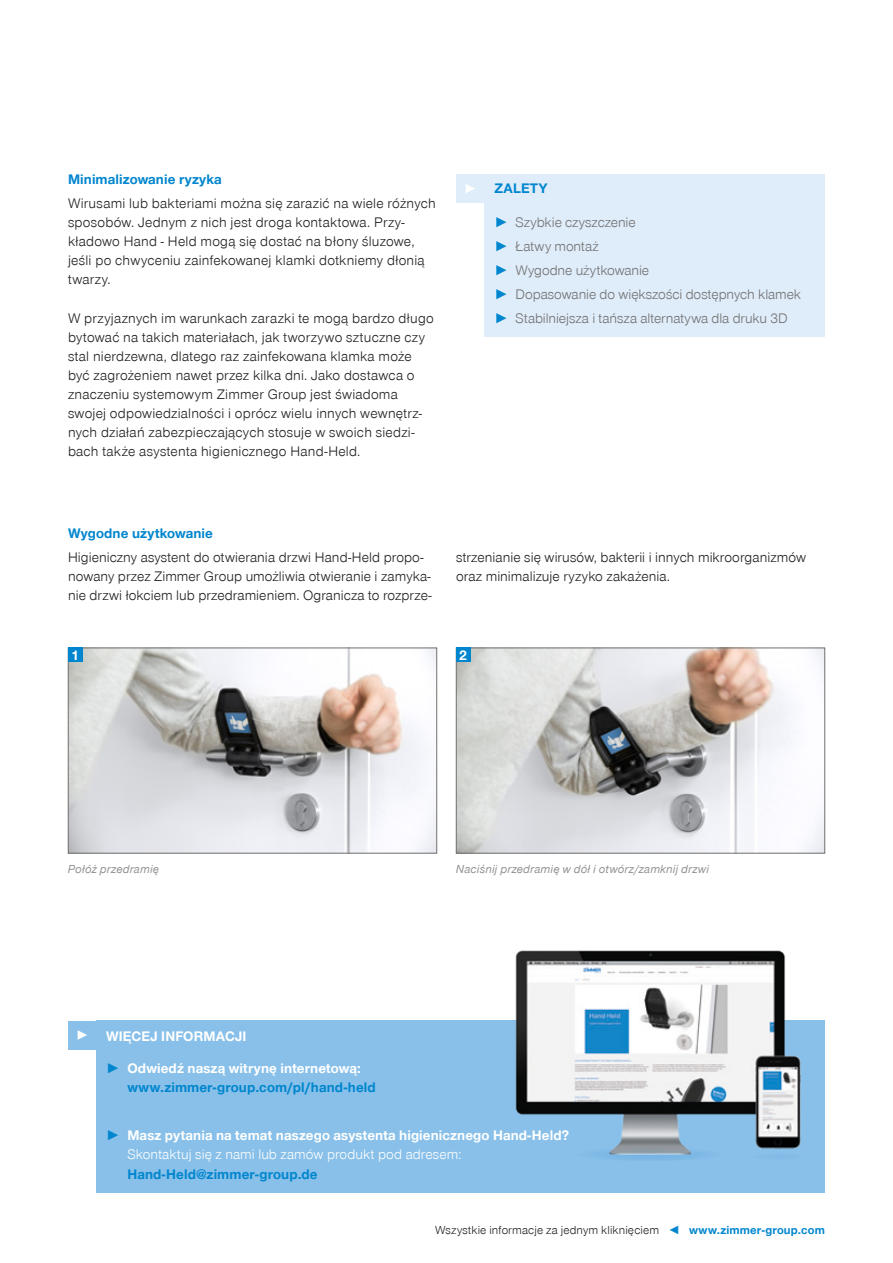
<style>
.page{position:relative;width:893px;height:1263px;background:#fff}
.page>*{position:absolute;margin:0;border:0;box-sizing:border-box;transform-origin:0 0}
.CB_AF_Fließtext_zent{font:700 14.4px "Zimmer Group Sans Global";color:#fff}
.BR_CB_AF_Fließtext_l{font:300 14.25px/19.2px "Zimmer Group Sans Global";letter-spacing:.015em;color:#1d1d1b}
.CB_AF_Headline_9_5_1{font:700 14.25px/19px "Zimmer Group Sans Global";letter-spacing:.01em;color:#fff}
.t1{font:300 14.25px "Zimmer Group Sans Global";letter-spacing:-.005em;color:#70706f}
.BR_CB_AF_Fließtext_l-2{font:700 14.25px/19.2px "Zimmer Group Sans Global";letter-spacing:.01em;color:#0086ce}
.BR_CB_AF_Headline_9{font:700 14.25px "Zimmer Group Sans Global";letter-spacing:.015em;color:#0086ce}
.CB_AF_Seitenzahl_Ill{font:300 12px "Zimmer Group Sans Global";letter-spacing:.015em;color:#1d1d1b}
.BR_CB_AF_Seitenzahl{font:italic 12px "Zimmer Group Sans";letter-spacing:.015em;color:#939292}
.s1{font-weight:700;color:#0086ce}
.s2{color:#fff}
.s3{color:#0086ce}
.s4{font-weight:300}
</style>
<div class="page">
<img style="left:70px;top:650px;width:365px;height:201px">
<div style="left:68px;top:648px;width:369px;height:205px;border:1px solid #70706f"></div>
<img style="left:458px;top:650px;width:365px;height:201px">
<div style="left:456px;top:648px;width:369px;height:205px;border:1px solid #70706f"></div>
<div style="left:68px;top:648px;width:14px;height:14px;background:#0086ce"></div>
<div style="left:456px;top:648px;width:14px;height:14px;background:#0086ce"></div>
<div style="left:456px;top:174px;width:29px;height:29px;background:#dfecfa"></div>
<svg style="left:466px;top:184px;width:9px;height:9px"></svg>
<div style="left:485px;top:174px;width:340px;height:163px;background:#dfecfa"></div>
<div style="left:68px;top:1021px;width:29px;height:28px;background:#88c0e9"></div>
<svg style="left:78px;top:1030px;width:9px;height:10px"></svg>
<div style="left:97px;top:1021px;width:728px;height:172px;background:#88c0e9"></div>
<img style="left:509px;top:950px;width:299px;height:199px">
<svg style="left:573px;top:1147px;width:152px;height:14px"></svg>
<div style="left:749px;top:1153px;width:57px;height:7px;background:#83bce7;border-radius:50%"></div>
<p class="BR_CB_AF_Fließtext_l-2" style="left:68px;top:169px;width:155px">Minimalizowanie ryzyka</p>
<p class="BR_CB_AF_Fließtext_l" style="left:68px;top:193px;width:369px">Wirusami lub bakteriami można się zarazić na wiele różnych sposobów. Jednym z nich jest droga kontaktowa. Przy&shy;kładowo Hand - Held mogą się dostać na błony śluzowe, jeśli po chwyceniu zainfekowanej klamki dotkniemy dłonią twarzy.</p>
<p class="BR_CB_AF_Fließtext_l" style="left:68px;top:308px;width:367px">W przyjaznych im warunkach zarazki te mogą bardzo długo bytować na takich materiałach, jak tworzywo sztuczne czy stal nierdzewna, dlatego raz zainfekowana klamka może być zagrożeniem nawet przez kilka dni. Jako dostawca o znaczeniu systemowym Zimmer Group jest świadoma swojej odpowiedzialności i oprócz wielu innych wewnętrz&shy;nych działań zabezpieczających stosuje w swoich siedzi&shy;bach także asystenta higienicznego Hand-Held.</p>
<p class="BR_CB_AF_Fließtext_l-2" style="left:68px;top:523px;width:146px">Wygodne użytkowanie</p>
<p class="BR_CB_AF_Headline_9" style="left:494px;top:180px;width:55px">ZALETY</p>
<p class="t1" style="left:494px;top:214px;width:143px"><span class="s1">►</span> Szybkie czyszczenie</p>
<p class="t1" style="left:494px;top:238px;width:106px"><span class="s1">►</span> Łatwy montaż</p>
<p class="t1" style="left:494px;top:261px;width:156px"><span class="s1">►</span> Wygodne użytkowanie</p>
<p class="t1" style="left:494px;top:285px;width:308px"><span class="s1">►</span> Dopasowanie do większości dostępnych klamek</p>
<p class="t1" style="left:494px;top:309px;width:295px"><span class="s1">►</span> Stabilniejsza i tańsza alternatywa dla druku 3D</p>
<p class="BR_CB_AF_Fließtext_l" style="left:68px;top:547px;width:365px">Higieniczny asystent do otwierania drzwi Hand-Held propo&shy;nowany przez Zimmer Group umożliwia otwieranie i zamyka&shy;nie drzwi łokciem lub przedramieniem. Ogranicza to rozprze-</p>
<p class="BR_CB_AF_Fließtext_l" style="left:456px;top:547px;width:351px">strzenianie się wirusów, bakterii i innych mikroorganizmów oraz minimalizuje ryzyko zakażenia.</p>
<p class="CB_AF_Fließtext_zent" style="left:71px;top:646px;width:10px">1</p>
<p class="CB_AF_Fließtext_zent" style="left:459px;top:646px;width:10px">2</p>
<p class="BR_CB_AF_Seitenzahl" style="left:68px;top:860px;width:93px">Połóż przedramię</p>
<p class="BR_CB_AF_Seitenzahl" style="left:456px;top:860px;width:255px">Naciśnij przedramię w dół i otwórz/zamknij drzwi</p>
<p class="CB_AF_Headline_9_5_1" style="left:106px;top:1027px;width:142px">WIĘCEJ INFORMACJI</p>
<p class="BR_CB_AF_Fließtext_l-2" style="left:127px;top:1059px;width:250px;text-indent:-21px">► <span class="s2">Odwiedź naszą witrynę internetową: </span>www.zimmer-group.com/pl/hand-held</p>
<p class="CB_AF_Headline_9_5_1" style="left:127px;top:1126px;width:443px;text-indent:-21px"><span class="s3">►</span> Masz pytania na temat naszego asystenta higienicznego Hand-Held?<br><span class="s4">Skontaktuj się z nami lub zamów produkt pod adresem:<br></span><span class="s3">Hand-Held@zimmer-group.de</span></p>
<p class="CB_AF_Seitenzahl_Ill" style="left:435px;top:1223px;width:391px">Wszystkie informacje za jednym kliknięciem <span class="s1">◄ www.zimmer-group.com</span></p>
</div>
